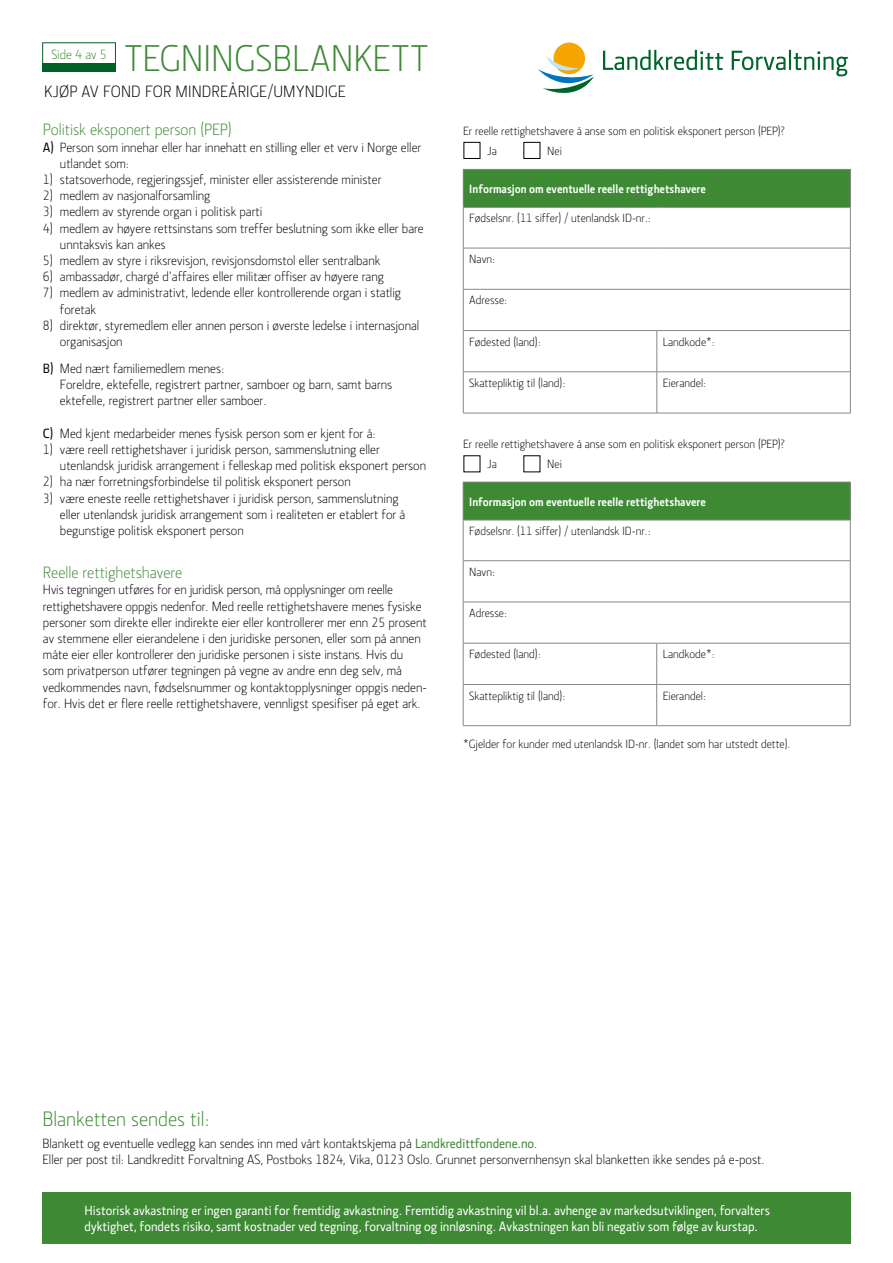
<style>
.page{position:relative;width:893px;height:1263px;background:#fff}
.page>*{position:absolute;margin:0;border:0;box-sizing:border-box;transform-origin:0 0}
.t1{font:300 37.5px "Section LK";letter-spacing:.005em;color:#3d8934}
.t2{font:300 21px "Section LK";color:#3d8934}
.t3{font:300 16.5px "Section LK";color:#3d8934}
.t4{font:300 16.5px "Section LK";letter-spacing:.01em;color:#000}
.t5{font:300 13.5px/16.2px "Section LK";color:#000}
.t6{font:500 13.5px/16.2px "Section LK";color:#fff}
.t7{font:300 13.5px "Section LK";color:#3d8934}
.t8{font:300 12px "Section LK";color:#000}
.t9{font:700 12px "Section LK";color:#fff}
.s1{font-weight:500}
.s2{font-weight:500;color:#3d8934}
</style>
<div class="page">
<div style="left:553px;top:43px;width:32px;height:31px;background:#f7a600;border-radius:50%"></div>
<svg style="left:538px;top:56px;width:56px;height:37px"></svg>
<svg style="left:603px;top:50px;width:120px;height:20px"></svg>
<svg style="left:732px;top:51px;width:53px;height:19px"></svg>
<hr style="left:789px;top:50px;width:2px;height:20px;background:#00652a">
<svg style="left:794px;top:51px;width:54px;height:25px"></svg>
<div style="left:43px;top:1192px;width:808px;height:51px;background:#3d8934"></div>
<div style="left:43px;top:63px;width:73px;height:9px;background:#006227"></div>
<div style="left:463px;top:482px;width:387px;height:38px;background:#3d8934"></div>
<hr style="left:463px;top:482px;width:194px;height:1px;background:#878787">
<hr style="left:463px;top:482px;width:1px;height:38px;background:#878787">
<hr style="left:657px;top:482px;width:193px;height:1px;background:#878787">
<hr style="left:850px;top:482px;width:1px;height:38px;background:#878787">
<hr style="left:463px;top:520px;width:194px;height:1px;background:#878787">
<hr style="left:463px;top:520px;width:1px;height:40px;background:#878787">
<hr style="left:657px;top:520px;width:193px;height:1px;background:#878787">
<hr style="left:850px;top:520px;width:1px;height:40px;background:#878787">
<hr style="left:463px;top:560px;width:194px;height:1px;background:#878787">
<hr style="left:463px;top:561px;width:1px;height:41px;background:#878787">
<hr style="left:657px;top:560px;width:193px;height:1px;background:#878787">
<hr style="left:850px;top:561px;width:1px;height:41px;background:#878787">
<hr style="left:463px;top:602px;width:194px;height:1px;background:#878787">
<hr style="left:463px;top:602px;width:1px;height:41px;background:#878787">
<hr style="left:657px;top:602px;width:193px;height:1px;background:#878787">
<hr style="left:850px;top:602px;width:1px;height:41px;background:#878787">
<hr style="left:463px;top:643px;width:194px;height:1px;background:#878787">
<hr style="left:463px;top:643px;width:1px;height:41px;background:#878787">
<hr style="left:657px;top:643px;width:193px;height:1px;background:#878787">
<hr style="left:656px;top:643px;width:1px;height:41px;background:#878787">
<hr style="left:850px;top:643px;width:1px;height:41px;background:#878787">
<hr style="left:463px;top:684px;width:194px;height:1px;background:#878787">
<hr style="left:463px;top:685px;width:1px;height:40px;background:#878787">
<hr style="left:657px;top:684px;width:193px;height:1px;background:#878787">
<hr style="left:656px;top:685px;width:1px;height:40px;background:#878787">
<hr style="left:850px;top:685px;width:1px;height:40px;background:#878787">
<hr style="left:463px;top:725px;width:194px;height:1px;background:#878787">
<hr style="left:657px;top:725px;width:193px;height:1px;background:#878787">
<div style="left:464px;top:142px;width:16px;height:17px;border:1px solid #000"></div>
<div style="left:524px;top:142px;width:16px;height:17px;border:1px solid #000"></div>
<div style="left:463px;top:169px;width:387px;height:38px;background:#3d8934"></div>
<hr style="left:463px;top:169px;width:194px;height:1px;background:#878787">
<hr style="left:463px;top:170px;width:1px;height:37px;background:#878787">
<hr style="left:657px;top:169px;width:193px;height:1px;background:#878787">
<hr style="left:850px;top:170px;width:1px;height:37px;background:#878787">
<hr style="left:463px;top:207px;width:194px;height:1px;background:#878787">
<hr style="left:463px;top:208px;width:1px;height:40px;background:#878787">
<hr style="left:657px;top:207px;width:193px;height:1px;background:#878787">
<hr style="left:850px;top:208px;width:1px;height:40px;background:#878787">
<hr style="left:463px;top:248px;width:194px;height:1px;background:#878787">
<hr style="left:463px;top:248px;width:1px;height:41px;background:#878787">
<hr style="left:657px;top:248px;width:193px;height:1px;background:#878787">
<hr style="left:850px;top:248px;width:1px;height:41px;background:#878787">
<hr style="left:463px;top:289px;width:194px;height:1px;background:#878787">
<hr style="left:463px;top:289px;width:1px;height:41px;background:#878787">
<hr style="left:657px;top:289px;width:193px;height:1px;background:#878787">
<hr style="left:850px;top:289px;width:1px;height:41px;background:#878787">
<hr style="left:463px;top:330px;width:194px;height:1px;background:#878787">
<hr style="left:463px;top:331px;width:1px;height:41px;background:#878787">
<hr style="left:657px;top:330px;width:193px;height:1px;background:#878787">
<hr style="left:657px;top:331px;width:1px;height:41px;background:#878787">
<hr style="left:850px;top:331px;width:1px;height:41px;background:#878787">
<hr style="left:463px;top:371px;width:194px;height:1px;background:#878787">
<hr style="left:463px;top:372px;width:1px;height:41px;background:#878787">
<hr style="left:657px;top:371px;width:193px;height:1px;background:#878787">
<hr style="left:657px;top:372px;width:1px;height:41px;background:#878787">
<hr style="left:850px;top:372px;width:1px;height:41px;background:#878787">
<hr style="left:463px;top:413px;width:194px;height:1px;background:#878787">
<hr style="left:657px;top:413px;width:193px;height:1px;background:#878787">
<h1 class="t1" style="left:125px;top:37px;width:305px">TEGNINGSBLANKETT</h1>
<p class="t4" style="left:44px;top:82px;width:303px">KJØP AV FOND FOR MINDREÅRIGE/UMYNDIGE</p>
<p class="t7" style="left:51px;top:47px;width:57px">Side 4 av 5</p>
<p class="t3" style="left:43px;top:120px;width:190px">Politisk eksponert person (PEP)</p>
<p class="t5" style="left:60px;top:139px;width:363px;text-indent:-17px"><span class="s1">A)</span> Person som innehar eller har innehatt en stilling eller et verv i Norge eller utlandet som:</p>
<p class="t5" style="left:43px;top:171px;width:340px">1) statsoverhode, regjeringssjef, minister eller assisterende minister</p>
<p class="t5" style="left:43px;top:188px;width:169px">2) medlem av nasjonalforsamling</p>
<p class="t5" style="left:43px;top:204px;width:221px">3) medlem av styrende organ i politisk parti</p>
<p class="t5" style="left:60px;top:220px;width:365px;text-indent:-17px">4) medlem av høyere rettsinstans som treffer beslutning som ikke eller bare unntaksvis kan ankes</p>
<p class="t5" style="left:43px;top:252px;width:339px">5) medlem av styre i riksrevisjon, revisjonsdomstol eller sentralbank</p>
<p class="t5" style="left:43px;top:269px;width:342px">6) ambassadør, chargé d’affaires eller militær offiser av høyere rang</p>
<p class="t5" style="left:60px;top:285px;width:343px;text-indent:-17px">7) medlem av administrativt, ledende eller kontrollerende organ i statlig foretak</p>
<p class="t5" style="left:60px;top:317px;width:361px;text-indent:-17px">8) direktør, styremedlem eller annen person i øverste ledelse i internasjonal organisasjon</p>
<p class="t5" style="left:60px;top:360px;width:334px;text-indent:-17px"><span class="s1">B)</span> Med nært familiemedlem menes:<br>Foreldre, ektefelle, registrert partner, samboer og barn, samt barns ektefelle, registrert partner eller samboer.</p>
<p class="t5" style="left:43px;top:425px;width:334px"><span class="s1">C)</span> Med kjent medarbeider menes fysisk person som er kjent for å:</p>
<p class="t5" style="left:60px;top:441px;width:368px;text-indent:-17px">1) være reell rettighetshaver i juridisk person, sammenslutning eller utenlandsk juridisk arrangement i felleskap med politisk eksponert person</p>
<p class="t5" style="left:43px;top:474px;width:309px">2) ha nær forretningsforbindelse til politisk eksponert person</p>
<p class="t5" style="left:60px;top:490px;width:347px;text-indent:-17px">3) være eneste reelle rettighetshaver i juridisk person, sammenslutning eller utenlandsk juridisk arrangement som i realiteten er etablert for å begunstige politisk eksponert person</p>
<p class="t3" style="left:43px;top:563px;width:141px">Reelle rettighetshavere</p>
<p class="t5" style="left:43px;top:582px;width:385px">Hvis tegningen utføres for en juridisk person, må opplysninger om reelle rettighetshavere oppgis nedenfor. Med reelle rettighetshavere menes fysiske personer som direkte eller indirekte eier eller kontrollerer mer enn 25 prosent av stemmene eller eierandelene i den juridiske personen, eller som på annen måte eier eller kontrollerer den juridiske personen i siste instans. Hvis du som privatperson utfører tegningen på vegne av andre enn deg selv, må vedkommendes navn, fødselsnummer og kontaktopplysninger oppgis neden&shy;for. Hvis det er flere reelle rettighetshavere, vennligst spesifiser på eget ark.</p>
<p class="t8" style="left:463px;top:124px;width:323px">Er reelle rettighetshavere å anse som en politisk eksponert person (PEP)?</p>
<p class="t8" style="left:488px;top:144px;width:11px">Ja</p>
<p class="t8" style="left:547px;top:144px;width:16px">Nei</p>
<p class="t9" style="left:469px;top:182px;width:238px">Informasjon om eventuelle reelle rettighetshavere</p>
<p class="t8" style="left:469px;top:211px;width:183px">Fødselsnr. (11 siffer) / utenlandsk ID-nr.:</p>
<p class="t8" style="left:469px;top:252px;width:28px">Navn:</p>
<p class="t8" style="left:469px;top:294px;width:40px">Adresse:</p>
<p class="t8" style="left:469px;top:335px;width:73px">Fødested (land):</p>
<p class="t8" style="left:663px;top:335px;width:54px">Landkode*:</p>
<p class="t8" style="left:469px;top:376px;width:98px">Skattepliktig til (land):</p>
<p class="t8" style="left:663px;top:376px;width:45px">Eierandel:</p>
<p class="t8" style="left:463px;top:437px;width:323px">Er reelle rettighetshavere å anse som en politisk eksponert person (PEP)?</p>
<p class="t8" style="left:488px;top:458px;width:11px">Ja</p>
<p class="t8" style="left:547px;top:458px;width:16px">Nei</p>
<p class="t9" style="left:469px;top:494px;width:238px">Informasjon om eventuelle reelle rettighetshavere</p>
<p class="t8" style="left:469px;top:524px;width:183px">Fødselsnr. (11 siffer) / utenlandsk ID-nr.:</p>
<p class="t8" style="left:469px;top:565px;width:28px">Navn:</p>
<p class="t8" style="left:469px;top:606px;width:40px">Adresse:</p>
<p class="t8" style="left:469px;top:647px;width:73px">Fødested (land):</p>
<p class="t8" style="left:663px;top:647px;width:54px">Landkode*:</p>
<p class="t8" style="left:469px;top:689px;width:98px">Skattepliktig til (land):</p>
<p class="t8" style="left:663px;top:689px;width:45px">Eierandel:</p>
<p class="t8" style="left:463px;top:737px;width:329px">*Gjelder for kunder med utenlandsk ID-nr. (landet som har utstedt dette).</p>
<h2 class="t2" style="left:43px;top:1107px;width:169px">Blanketten sendes til:</h2>
<p class="t5" style="left:43px;top:1136px;width:723px">Blankett og eventuelle vedlegg kan sendes inn med vårt kontaktskjema på <span class="s2">Landkredittfondene.no</span>.<br>Eller per post til: Landkreditt Forvaltning AS, Postboks 1824, Vika, 0123 Oslo. Grunnet personvernhensyn skal blanketten ikke sendes på e-post.</p>
<p class="t6" style="left:85px;top:1202px;width:687px">Historisk avkastning er ingen garanti for fremtidig avkastning. Fremtidig avkastning vil bl.a. avhenge av markedsutviklingen, forvalters dyktighet, fondets risiko, samt kostnader ved tegning, forvaltning og innløsning. Avkastningen kan bli negativ som følge av kurstap.</p>
</div>
